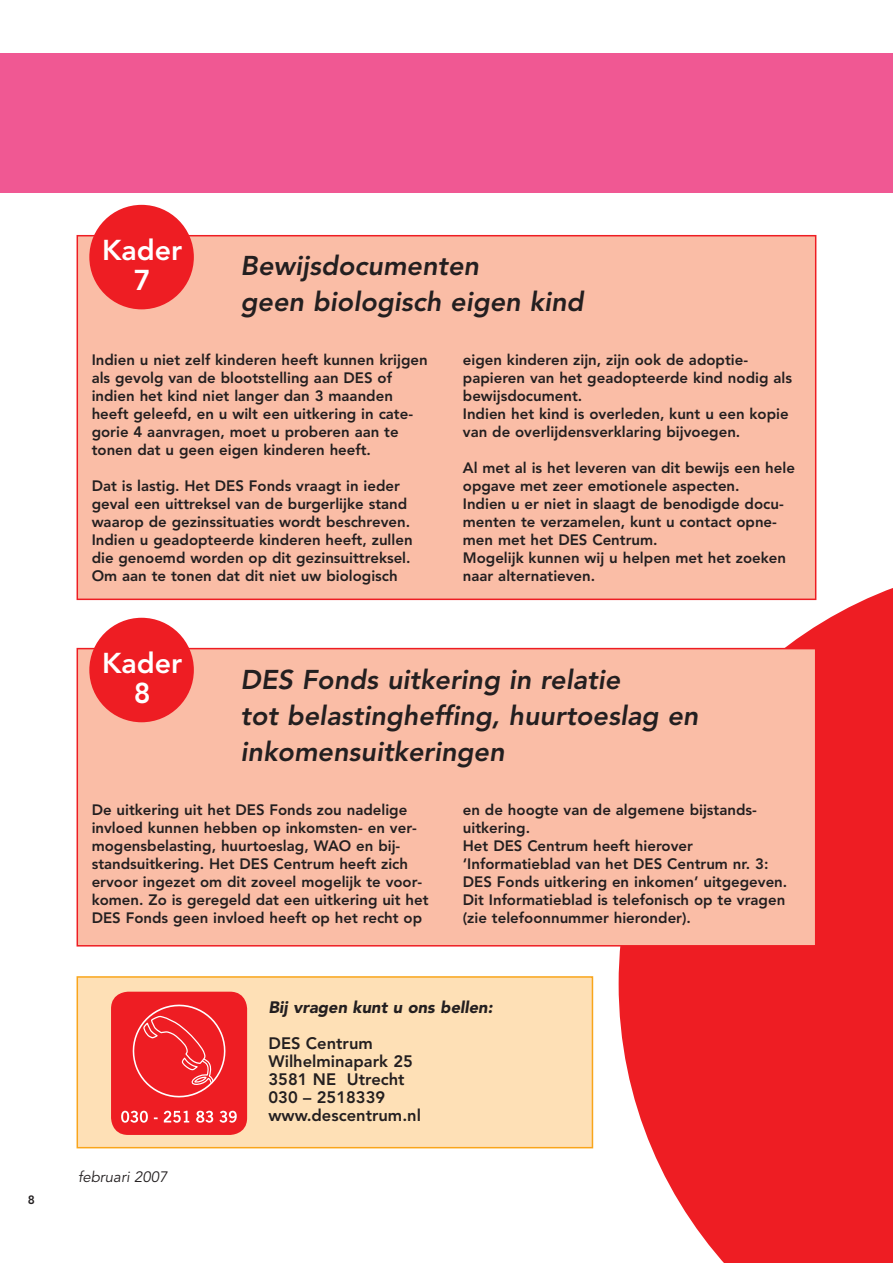
<style>
.page{position:relative;width:893px;height:1263px;background:#fff}
.page>*{position:absolute;margin:0;border:0;box-sizing:border-box;transform-origin:0 0}
.t1{font:800 28.5px/30px "Avenir";color:#fff;text-align:center}
.t2{font:italic 800 27px/36px "Avenir";color:#231f20}
.t3{font:800 16.5px/18px "Avenir";color:#231f20}
.t4{font:italic 900 16.5px "Avenir";color:#231f20}
.t5{font:800 15px/18px "Avenir";color:#231f20}
.t6{font:italic 15px "Avenir";color:#231f20}
.t7{font:800 12px "Avenir";color:#231f20}
</style>
<div class="page">
<div style="left:0;top:53px;width:893px;height:140px;background:#f05893"></div>
<svg style="left:619px;top:561px;width:274px;height:702px;fill:#ee1d23"></svg>
<div style="left:77px;top:977px;width:515px;height:171px;background:#fee0b6"></div>
<div style="left:77px;top:976px;width:516px;height:172px;border:2px solid #f9a51b"></div>
<div style="left:111px;top:992px;width:136px;height:143px;background:#ee1d23;border-radius:17px"></div>
<svg style="left:132px;top:1004px;width:94px;height:94px"></svg>
<svg style="left:121px;top:1111px;width:116px;height:12px"></svg>
<div style="left:77px;top:236px;width:739px;height:363px;background:#fabda6"></div>
<div style="left:77px;top:235px;width:739px;height:365px;border:2px solid #ee1d23"></div>
<div style="left:89px;top:205px;width:105px;height:104px;background:#ee1d23;border-radius:50%"></div>
<div style="left:77px;top:649px;width:739px;height:297px;background:#fabda6"></div>
<div style="left:77px;top:648px;width:739px;height:298px;border:2px solid #ee1d23"></div>
<div style="left:89px;top:618px;width:105px;height:104px;background:#ee1d23;border-radius:50%"></div>
<p class="t7" style="left:28px;top:1195px;width:9px">8</p>
<h1 class="t1" style="left:102px;top:237px;width:82px">Kader<br>7</h1>
<h2 class="t2" style="left:241px;top:249px;width:344px">Bewijsdocumenten<br>geen biologisch eigen kind</h2>
<p class="t5" style="left:92px;top:352px;width:337px">Indien u niet zelf kinderen heeft kunnen krijgen als gevolg van de blootstelling aan DES of indien het kind niet langer dan 3 maanden heeft geleefd, en u wilt een uitkering in cate&shy;gorie 4 aanvragen, moet u proberen aan te tonen dat u geen eigen kinderen heeft.</p>
<p class="t5" style="left:92px;top:478px;width:322px">Dat is lastig. Het DES Fonds vraagt in ieder geval een uittreksel van de burgerlijke stand waarop de gezinssituaties wordt beschreven.<br>Indien u geadopteerde kinderen heeft, zullen die genoemd worden op dit gezinsuittreksel.<br>Om aan te tonen dat dit niet uw biologisch</p>
<p class="t5" style="left:463px;top:352px;width:331px">eigen kinderen zijn, zijn ook de adoptie&shy;papieren van het geadopteerde kind nodig als bewijsdocument.<br>Indien het kind is overleden, kunt u een kopie van de overlijdensverklaring bijvoegen.</p>
<p class="t5" style="left:463px;top:460px;width:334px">Al met al is het leveren van dit bewijs een hele opgave met zeer emotionele aspecten.<br>Indien u er niet in slaagt de benodigde docu&shy;menten te verzamelen, kunt u contact opne&shy;men met het DES Centrum.<br>Mogelijk kunnen wij u helpen met het zoeken naar alternatieven.</p>
<h1 class="t1" style="left:102px;top:650px;width:82px">Kader<br>8</h1>
<h2 class="t2" style="left:241px;top:663px;width:459px">DES Fonds uitkering in relatie<br>tot belastingheffing, huurtoeslag en inkomensuitkeringen</h2>
<p class="t5" style="left:92px;top:802px;width:338px">De uitkering uit het DES Fonds zou nadelige invloed kunnen hebben op inkomsten- en ver&shy;mogensbelasting, huurtoeslag, WAO en bij&shy;standsuitkering. Het DES Centrum heeft zich ervoor ingezet om dit zoveel mogelijk te voor&shy;komen. Zo is geregeld dat een uitkering uit het DES Fonds geen invloed heeft op het recht op</p>
<p class="t5" style="left:463px;top:802px;width:326px">en de hoogte van de algemene bijstands&shy;uitkering.<br>Het DES Centrum heeft hierover ‘Informatieblad van het DES Centrum nr. 3:<br>DES Fonds uitkering en inkomen’ uitgegeven.<br>Dit Informatieblad is telefonisch op te vragen (zie telefoonnummer hieronder).</p>
<p class="t6" style="left:78px;top:1171px;width:91px">februari 2007</p>
<p class="t4" style="left:268px;top:1000px;width:226px">Bij vragen kunt u ons bellen:</p>
<p class="t3" style="left:268px;top:1035px;width:154px">DES Centrum<br>Wilhelminapark 25<br>3581 NE Utrecht<br>030 – 2518339 www.descentrum.nl</p>
</div>
